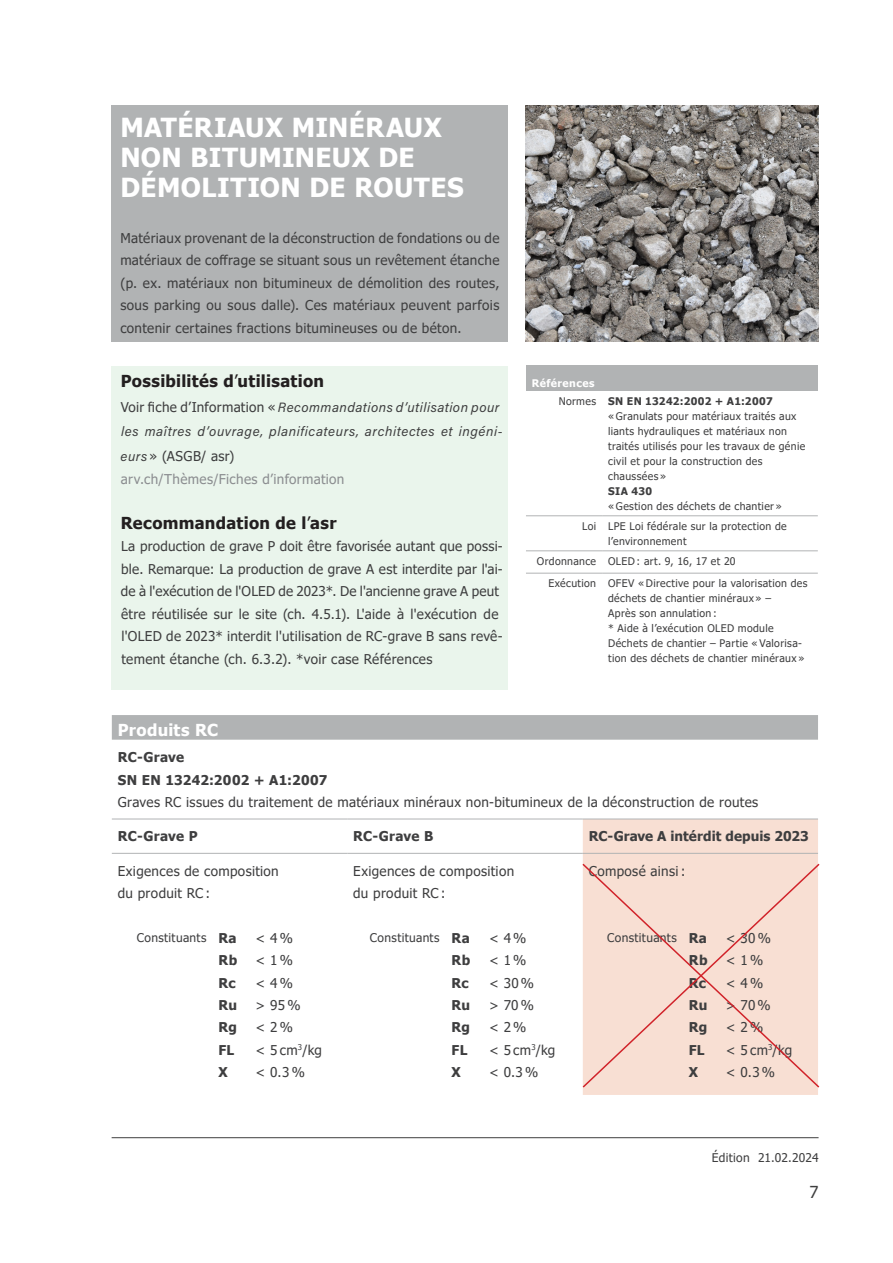
<style>
.page{position:relative;width:893px;height:1263px;background:#fff}
.page>*{position:absolute;margin:0;border:0;box-sizing:border-box;transform-origin:0 0}
.Profiltitel{font:700 26.25px/30px "Tahoma";letter-spacing:.015em;color:#fff}
.Tabellenschrift_Titel_schwarz{font:700 16.5px "Tahoma";letter-spacing:.02em;color:#231f20}
.Tabellenschrift_Titel{font:700 16.5px "Tahoma";letter-spacing:.015em;color:#fff}
.t1{font:16.5px "Tahoma";color:#3e3e3f}
.Tabellenschrift{font:13.5px/22.5px "Tahoma";letter-spacing:.02em;color:#3e3e3f;text-align:justify}
.Tabellenschrift-2{font:13.5px/24.8px "Acumin Variable Concept";letter-spacing:.04em;color:#3e3e3f}
.Absenderadresse{font:13.5px "Tahoma";letter-spacing:.01em;color:#3e3e3f}
.Tabellenschrift-3{font:700 13.5px "Tahoma";letter-spacing:.01em;color:#3e3e3f}
.Absenderadresse-2{font:700 13.5px "Tahoma";letter-spacing:.02em;color:#3e3e3f}
.Tabellenschrift-4{font:13.5px "Tahoma";letter-spacing:.025em;color:#8b8d90}
.Tabellenschrift-5{font:700 13.5px "Tahoma";letter-spacing:.03em;color:#3e3e3f}
.Tabellenschrift-6{font:12px "Tahoma";letter-spacing:.03em;color:#3e3e3f}
.Tabellenschrift_klein{font:10.5px/15px "Tahoma";letter-spacing:.03em;color:#3e3e3f}
.Tabellenschrift_klein-2{font:700 10.5px "Tahoma";letter-spacing:.035em;color:#3e3e3f}
.Tabellenschrift_klein_Titel{font:700 10.5px "Tahoma";letter-spacing:.04em;color:#fff}
.s1{font-weight:400}
.s2{font-family:"Tahoma"}
</style>
<div class="page">
<hr style="left:112px;top:1137px;width:707px;height:1px;background:#3e3e3f">
<div style="left:112px;top:105px;width:396px;height:236px;background:#b1b3b4"></div>
<img style="left:526px;top:105px;width:293px;height:236px">
<div style="left:112px;top:366px;width:396px;height:323px;background:#eaf5ec"></div>
<div style="left:526px;top:366px;width:292px;height:25px;background:#b1b3b4"></div>
<hr style="left:526px;top:515px;width:76px;height:1px;background:#b1b3b4">
<hr style="left:602px;top:515px;width:216px;height:1px;background:#b1b3b4">
<hr style="left:526px;top:550px;width:76px;height:1px;background:#b1b3b4">
<hr style="left:602px;top:550px;width:216px;height:1px;background:#b1b3b4">
<hr style="left:526px;top:573px;width:76px;height:1px;background:#b1b3b4">
<hr style="left:602px;top:573px;width:216px;height:1px;background:#b1b3b4">
<div style="left:112px;top:715px;width:706px;height:25px;background:#b1b3b4"></div>
<div style="left:583px;top:820px;width:235px;height:275px;background:#f8dfd3"></div>
<hr style="left:112px;top:819px;width:235px;height:1px;background:#b1b3b4">
<hr style="left:347px;top:819px;width:236px;height:1px;background:#b1b3b4">
<hr style="left:583px;top:819px;width:235px;height:1px;background:#b1b3b4">
<hr style="left:112px;top:853px;width:235px;height:1px;background:#b1b3b4">
<hr style="left:347px;top:853px;width:236px;height:1px;background:#b1b3b4">
<hr style="left:583px;top:853px;width:235px;height:1px;background:#b1b3b4">
<div style="left:582px;top:862px;width:238px;height:227px;background:#f8dfd3"></div>
<p class="Profiltitel" style="left:120px;top:114px;width:345px">MATÉRIAUX MINÉRAUX<br>NON BITUMINEUX DE<br>DÉMOLITION DE ROUTES</p>
<p class="Tabellenschrift" style="left:120px;top:227px;width:381px">Matériaux provenant de la déconstruction de fondations ou de matériaux de coffrage se situant sous un revêtement étanche (p. ex. matériaux non bitumineux de démolition des routes, sous parking ou sous dalle). Ces matériaux peuvent parfois contenir certaines fractions bitumineuses ou de béton.</p>
<p class="Tabellenschrift_Titel_schwarz" style="left:121px;top:369px;width:205px">Possibilités d<span class="s1">’</span>utilisation</p>
<p class="Tabellenschrift-2" style="left:121px;top:394px;width:384px"><span class="s2">Voir fiche d’Information «</span> Recommandations d’utilisation pour les maîtres d’ouvrage, planificateurs, architectes et ingéni&shy;eurs <span class="s2">» (ASGB/ asr)</span></p>
<p class="Tabellenschrift-4" style="left:121px;top:470px;width:225px">arv.ch/Thèmes/Fiches d’information</p>
<p class="Tabellenschrift_Titel_schwarz" style="left:121px;top:511px;width:217px">Recommandation de l<span class="s1">’</span>asr</p>
<p class="Tabellenschrift" style="left:121px;top:536px;width:383px;text-align:left">La production de grave P doit être favorisée autant que possi&shy;ble. Remarque: La production de grave A est interdite par l'ai&shy;de à l'exécution de l'OLED de 2023*. De l'ancienne grave A peut être réutilisée sur le site (ch. 4.5.1). L'aide à l'exécution de l'OLED de 2023* interdit l'utilisation de RC-grave B sans revê&shy;tement étanche (ch. 6.3.2). *voir case Références</p>
<p class="Tabellenschrift_klein_Titel" style="left:532px;top:375px;width:64px">Références</p>
<p class="Tabellenschrift_klein" style="left:559px;top:394px;width:39px">Normes</p>
<p class="Tabellenschrift_klein-2" style="left:608px;top:394px;width:166px">SN EN 13242:2002 + A1:2007</p>
<p class="Tabellenschrift_klein" style="left:608px;top:409px;width:199px">«Granulats pour matériaux traités aux liants hydrauliques et matériaux non traités utilisés pour les travaux de génie civil et pour la construction des chaussées »</p>
<p class="Tabellenschrift_klein-2" style="left:608px;top:484px;width:46px">SIA 430</p>
<p class="Tabellenschrift_klein" style="left:608px;top:499px;width:175px">«Gestion des déchets de chantier »</p>
<p class="Tabellenschrift_klein" style="left:582px;top:519px;width:16px">Loi</p>
<p class="Tabellenschrift_klein" style="left:608px;top:519px;width:180px">LPE Loi fédérale sur la protection de l’environnement</p>
<p class="Tabellenschrift_klein" style="left:537px;top:554px;width:61px">Ordonnance</p>
<p class="Tabellenschrift_klein" style="left:608px;top:554px;width:129px">OLED: art. 9, 16, 17 et 20</p>
<p class="Tabellenschrift_klein" style="left:548px;top:576px;width:49px">Exécution</p>
<p class="Tabellenschrift_klein" style="left:608px;top:576px;width:201px">OFEV «Directive pour la valorisation des déchets de chantier minéraux » –</p>
<p class="Tabellenschrift_klein" style="left:608px;top:606px;width:198px">Après son annulation :<br>* Aide à l’exécution OLED module Déchets de chantier – Partie « Valorisa&shy;tion des déchets de chantier minéraux »</p>
<p class="Tabellenschrift_Titel" style="left:118px;top:719px;width:102px">Produits RC</p>
<p class="Tabellenschrift-3" style="left:118px;top:748px;width:68px">RC-Grave</p>
<p class="Tabellenschrift-5" style="left:118px;top:770px;width:211px">SN EN 13242:2002 + A1:2007</p>
<p class="Tabellenschrift" style="left:118px;top:792px;width:642px">Graves RC issues du traitement de matériaux minéraux non-bitumineux de la déconstruction de routes</p>
<p class="Tabellenschrift-3" style="left:118px;top:827px;width:81px">RC-Grave P</p>
<p class="Tabellenschrift-3" style="left:353px;top:827px;width:82px">RC-Grave B</p>
<p class="Tabellenschrift-3" style="left:589px;top:827px;width:221px">RC-Grave A intérdit depuis 2023</p>
<p class="Tabellenschrift" style="left:118px;top:860px;width:162px">Exigences de composition</p>
<p class="Tabellenschrift" style="left:118px;top:883px;width:94px">du produit RC :</p>
<p class="Tabellenschrift-6" style="left:137px;top:929px;width:71px">Constituants</p>
<p class="Absenderadresse-2" style="left:218px;top:928px;width:20px">Ra</p>
<p class="Absenderadresse" style="left:256px;top:929px;width:39px">&lt; 4%</p>
<p class="Absenderadresse-2" style="left:218px;top:951px;width:20px">Rb</p>
<p class="Absenderadresse" style="left:256px;top:951px;width:39px">&lt; 1%</p>
<p class="Absenderadresse-2" style="left:218px;top:973px;width:19px">Rc</p>
<p class="Absenderadresse" style="left:256px;top:974px;width:39px">&lt; 4%</p>
<p class="Absenderadresse-2" style="left:218px;top:995px;width:20px">Ru</p>
<p class="Absenderadresse" style="left:256px;top:996px;width:46px">&gt; 95%</p>
<p class="Absenderadresse-2" style="left:218px;top:1018px;width:20px">Rg</p>
<p class="Absenderadresse" style="left:256px;top:1018px;width:39px">&lt; 2%</p>
<p class="Absenderadresse-2" style="left:218px;top:1040px;width:17px">FL</p>
<p class="Absenderadresse" style="left:256px;top:1041px;width:68px">&lt; 5 cm<sup>3</sup>/kg</p>
<p class="Absenderadresse-2" style="left:218px;top:1062px;width:11px">X</p>
<p class="Absenderadresse" style="left:256px;top:1063px;width:51px">&lt; 0.3 %</p>
<p class="Tabellenschrift" style="left:589px;top:860px;width:98px">Composé ainsi:</p>
<p class="Tabellenschrift" style="left:353px;top:860px;width:162px">Exigences de composition</p>
<p class="Tabellenschrift" style="left:353px;top:883px;width:94px">du produit RC :</p>
<p class="Tabellenschrift-6" style="left:370px;top:929px;width:71px">Constituants</p>
<p class="Absenderadresse-2" style="left:451px;top:928px;width:20px">Ra</p>
<p class="Absenderadresse" style="left:489px;top:929px;width:39px">&lt; 4%</p>
<p class="Absenderadresse-2" style="left:451px;top:951px;width:20px">Rb</p>
<p class="Absenderadresse" style="left:489px;top:951px;width:39px">&lt; 1%</p>
<p class="Absenderadresse-2" style="left:451px;top:973px;width:19px">Rc</p>
<p class="Absenderadresse" style="left:489px;top:974px;width:47px">&lt; 30%</p>
<p class="Absenderadresse-2" style="left:451px;top:995px;width:20px">Ru</p>
<p class="Absenderadresse" style="left:489px;top:996px;width:46px">&gt; 70%</p>
<p class="Absenderadresse-2" style="left:451px;top:1018px;width:20px">Rg</p>
<p class="Absenderadresse" style="left:489px;top:1018px;width:39px">&lt; 2%</p>
<p class="Absenderadresse-2" style="left:451px;top:1040px;width:17px">FL</p>
<p class="Absenderadresse" style="left:489px;top:1041px;width:68px">&lt; 5 cm<sup>3</sup>/kg</p>
<p class="Absenderadresse-2" style="left:451px;top:1062px;width:11px">X</p>
<p class="Absenderadresse" style="left:489px;top:1063px;width:51px">&lt; 0.3 %</p>
<p class="Tabellenschrift-6" style="left:607px;top:929px;width:71px">Constituants</p>
<p class="Absenderadresse-2" style="left:689px;top:928px;width:20px">Ra</p>
<p class="Absenderadresse" style="left:726px;top:929px;width:47px">&lt; 30%</p>
<p class="Absenderadresse-2" style="left:689px;top:951px;width:20px">Rb</p>
<p class="Absenderadresse" style="left:726px;top:951px;width:39px">&lt; 1%</p>
<p class="Absenderadresse-2" style="left:689px;top:973px;width:19px">Rc</p>
<p class="Absenderadresse" style="left:726px;top:974px;width:39px">&lt; 4%</p>
<p class="Absenderadresse-2" style="left:689px;top:995px;width:20px">Ru</p>
<p class="Absenderadresse" style="left:726px;top:996px;width:46px">&gt; 70%</p>
<p class="Absenderadresse-2" style="left:689px;top:1018px;width:20px">Rg</p>
<p class="Absenderadresse" style="left:726px;top:1018px;width:39px">&lt; 2%</p>
<p class="Absenderadresse-2" style="left:689px;top:1040px;width:17px">FL</p>
<p class="Absenderadresse" style="left:726px;top:1041px;width:68px">&lt; 5 cm<sup>3</sup>/kg</p>
<p class="Absenderadresse-2" style="left:689px;top:1062px;width:11px">X</p>
<p class="Absenderadresse" style="left:726px;top:1063px;width:51px">&lt; 0.3 %</p>
<p class="Tabellenschrift-6" style="left:712px;top:1150px;width:108px">Édition 21.02.2024</p>
<p class="t1" style="left:809px;top:1181px;width:11px">7</p>
</div>
